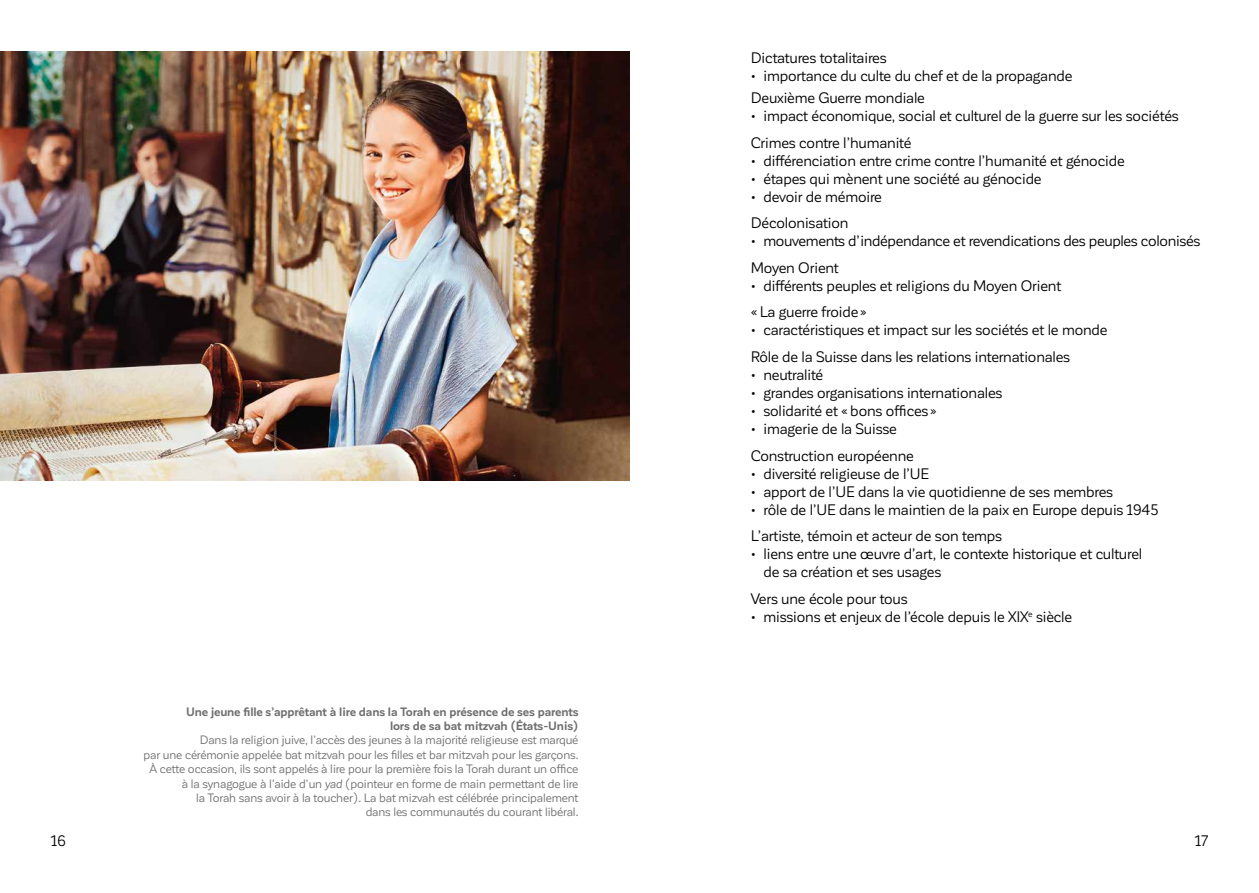
<style>
.page{position:relative;width:1259px;height:893px;background:#fff}
.page>*{position:absolute;margin:0;border:0;box-sizing:border-box;transform-origin:0 0}
.t1{font:15px/26.5px "Corporative Sans";letter-spacing:-.01em;color:#000}
.t2{font:12px/14.4px "Corporative Sans";letter-spacing:-.01em;color:#706f6f;text-align:right}
.t3{font:700 12px/14.4px "Corporative Sans";letter-spacing:-.01em;color:#706f6f;text-align:right}
.s1{font-style:italic}
</style>
<div class="page">
<img style="left:0;top:51px;width:629px;height:430px">
<p class="t3" style="left:186px;top:704px;width:394px">Une jeune fille s’apprêtant à lire dans la Torah en présence de ses parents lors de sa bat mitzvah (États-Unis)</p>
<p class="t2" style="left:144px;top:733px;width:436px">Dans la religion juive, l’accès des jeunes à la majorité religieuse est marqué<br>par une cérémonie appelée bat mitzvah pour les filles et bar mitzvah pour les garçons.<br>À cette occasion, ils sont appelés à lire pour la première fois la Torah durant un office à la synagogue à l’aide d’un <span class="s1">yad</span> (pointeur en forme de main permettant de lire<br>la Torah sans avoir à la toucher). La bat mizvah est célébrée principalement<br>dans les communautés du courant libéral.</p>
<p class="t1" style="left:750px;top:45px;width:137px">Dictatures totalitaires</p>
<p class="t1" style="left:750px;top:65px;width:323px;line-height:22.2px">• importance du culte du chef et de la propagande<br>Deuxième Guerre mondiale</p>
<p class="t1" style="left:750px;top:103px;width:429px">• impact économique, social et culturel de la guerre sur les sociétés<br>Crimes contre l’humanité</p>
<p class="t1" style="left:750px;top:148px;width:375px">• différenciation entre crime contre l’humanité et génocide</p>
<p class="t1" style="left:750px;top:166px;width:292px">• étapes qui mènent une société au génocide</p>
<p class="t1" style="left:750px;top:184px;width:133px">• devoir de mémoire<br>Décolonisation</p>
<p class="t1" style="left:750px;top:228px;width:451px">• mouvements d’indépendance et revendications des peuples colonisés<br>Moyen Orient</p>
<p class="t1" style="left:750px;top:273px;width:312px">• différents peuples et religions du Moyen Orient «La guerre froide»</p>
<p class="t1" style="left:750px;top:317px;width:358px">• caractéristiques et impact sur les sociétés et le monde<br>Rôle de la Suisse dans les relations internationales</p>
<p class="t1" style="left:750px;top:362px;width:74px">• neutralité</p>
<p class="t1" style="left:750px;top:380px;width:253px">• grandes organisations internationales</p>
<p class="t1" style="left:750px;top:398px;width:188px">• solidarité et «bons offices »</p>
<p class="t1" style="left:750px;top:416px;width:165px">• imagerie de la Suisse<br>Construction européenne</p>
<p class="t1" style="left:750px;top:460px;width:180px">• diversité religieuse de l’UE</p>
<p class="t1" style="left:750px;top:478px;width:364px">• apport de l’UE dans la vie quotidienne de ses membres</p>
<p class="t1" style="left:750px;top:496px;width:410px">• rôle de l’UE dans le maintien de la paix en Europe depuis 1945<br>L’artiste, témoin et acteur de son temps</p>
<p class="t1" style="left:763px;top:545px;width:380px;line-height:18px;text-indent:-13px">• liens entre une œuvre d’art, le contexte historique et culturel de sa création et ses usages</p>
<p class="t1" style="left:750px;top:585px;width:158px">Vers une école pour tous</p>
<p class="t1" style="left:750px;top:603px;width:323px">• missions et enjeux de l’école depuis le XIX<sup>e</sup> siècle</p>
<p class="t1" style="left:51px;top:827px;width:17px">16</p>
<p class="t1" style="left:1195px;top:827px;width:14px">17</p>
</div>
